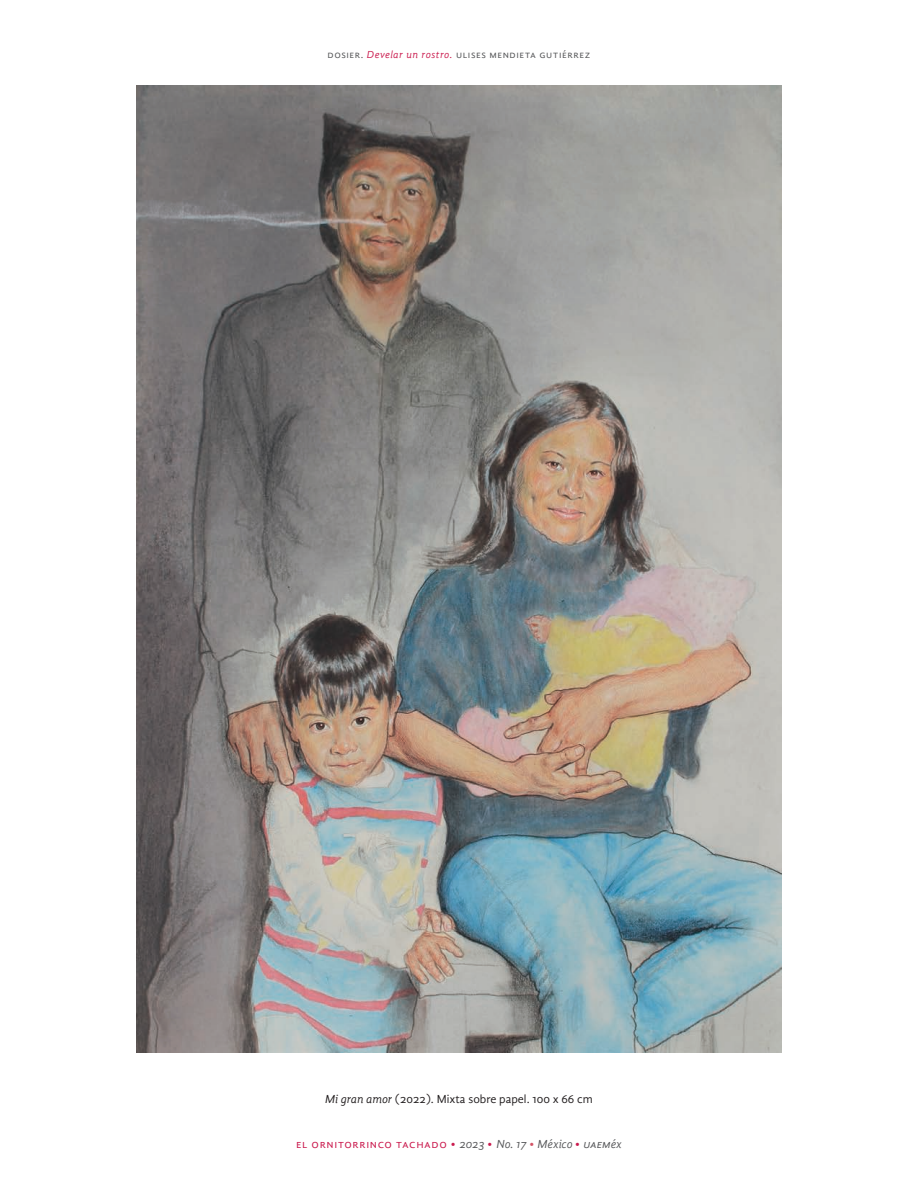
<style>
.page{position:relative;width:918px;height:1188px;background:#fff}
.page>*{position:absolute;margin:0;border:0;box-sizing:border-box;transform-origin:0 0}
.t1{font:12px "Gandhi Sans";letter-spacing:.05em;color:#ca1b4e}
.t2{font:12px "Gandhi Sans";color:#231f20}
.t3{font:10.5px "Gandhi Sans";letter-spacing:.05em;color:#57585a}
.s1{font-style:italic;color:#ca1b4e}
.s2{font-style:italic}
.s3{font-style:italic;color:#57585a}
.s4{color:#d35466}
</style>
<div class="page">
<img style="left:137px;top:86px;width:644px;height:967px">
<p class="t3" style="left:328px;top:48px;width:264px">Dosier. <span class="s1">Develar un rostro.</span> Ulises Mendieta Gutiérrez</p>
<p class="t2" style="left:325px;top:1092px;width:269px"><span class="s2">Mi gran amor</span> (2022)<span class="s2">.</span> Mixta sobre papel. 100 x 66 cm</p>
<p class="t1" style="left:296px;top:1137px;width:327px">el ornitorrinco tachad o • <span class="s3">2023</span> • <span class="s3">No. 17</span> <span class="s4">•</span> <span class="s3">México</span> • <span class="s3">uaeméx</span></p>
</div>
